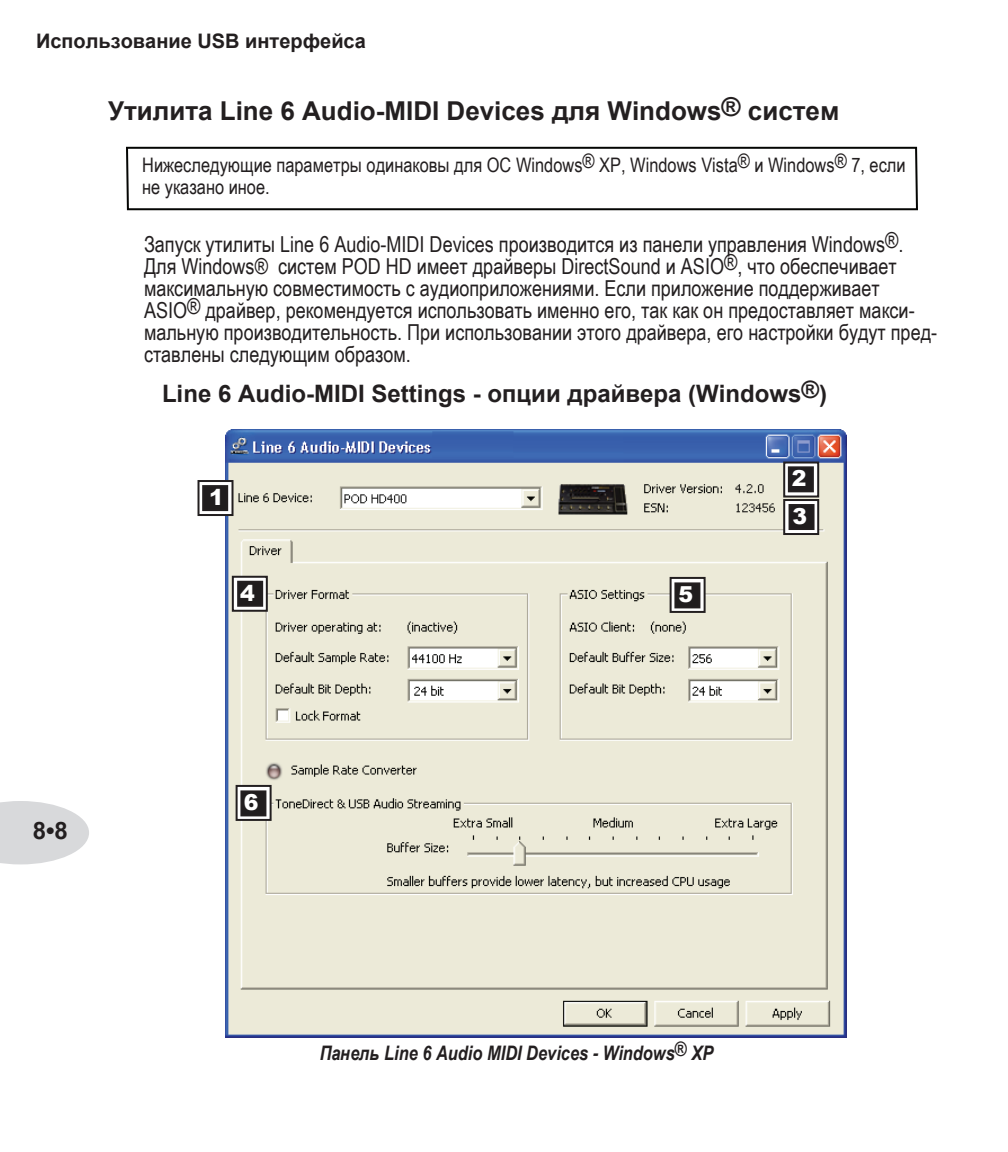
<style>
.page{position:relative;width:1008px;height:1152px;background:#fff}
.page>*{position:absolute;margin:0;border:0;box-sizing:border-box;transform-origin:0 0}
.t1{font:700 26px "Arial";color:#231f20}
.t2{font:700 24px "Arial";color:#231f20}
.t3{font:22px/22px "Arial Narrow";color:#231f20}
.t4{font:900 22px "Arial";color:#fff}
.t5{font:20px/22px "Arial Narrow";color:#231f20}
.t6{font:italic 700 20px "Arial Narrow";color:#231f20}
.t7{font:700 20px "Arial";color:#231f20}
</style>
<div class="page">
<svg style="left:0;top:801px;width:89px;height:63px"></svg>
<svg style="left:126px;top:146px;width:792px;height:65px"></svg>
<img style="left:226px;top:429px;width:620px;height:609px">
<div style="left:784px;top:500px;width:34px;height:34px;background:#fff"></div>
<div style="left:783px;top:499px;width:36px;height:36px;border:2px solid #231f20"></div>
<div style="left:790px;top:505px;width:24px;height:24px;background:#201d1e"></div>
<div style="left:789px;top:504px;width:26px;height:26px;border:2px solid #231f20"></div>
<svg style="left:786px;top:465px;width:30px;height:30px"></svg>
<div style="left:783px;top:462px;width:36px;height:36px;border:2px solid #231f20"></div>
<div style="left:789px;top:467px;width:24px;height:24px;background:#201d1e"></div>
<div style="left:788px;top:466px;width:26px;height:26px;border:2px solid #231f20"></div>
<svg style="left:202px;top:483px;width:29px;height:30px"></svg>
<div style="left:198px;top:480px;width:36px;height:36px;border:2px solid #231f20"></div>
<div style="left:203px;top:486px;width:24px;height:24px;background:#201d1e"></div>
<div style="left:202px;top:485px;width:26px;height:26px;border:2px solid #231f20"></div>
<svg style="left:235px;top:579px;width:30px;height:30px"></svg>
<div style="left:232px;top:576px;width:36px;height:36px;border:2px solid #231f20"></div>
<div style="left:238px;top:582px;width:24px;height:24px;background:#201d1e"></div>
<div style="left:237px;top:581px;width:26px;height:26px;border:2px solid #231f20"></div>
<svg style="left:673px;top:580px;width:30px;height:30px"></svg>
<div style="left:670px;top:577px;width:36px;height:36px;border:2px solid #231f20"></div>
<div style="left:675px;top:583px;width:24px;height:24px;background:#201d1e"></div>
<div style="left:674px;top:582px;width:26px;height:26px;border:2px solid #231f20"></div>
<svg style="left:239px;top:788px;width:30px;height:30px"></svg>
<div style="left:236px;top:785px;width:36px;height:36px;border:2px solid #231f20"></div>
<div style="left:241px;top:791px;width:24px;height:24px;background:#201d1e"></div>
<div style="left:240px;top:790px;width:26px;height:26px;border:2px solid #231f20"></div>
<p class="t7" style="left:36px;top:27px;width:331px">Использование USB интерфейса</p>
<p class="t1" style="left:108px;top:94px;width:733px">Утилита Line 6 Audio-MIDI Devices для Windows® систем</p>
<p class="t5" style="left:142px;top:153px;width:765px">Нижеследующие параметры одинаковы для ОС Windows® XP, Windows Vista® и Windows® 7, если не указано иное.</p>
<p class="t3" style="left:144px;top:233px;width:795px">Запуск утилиты Line 6 Audio-MIDI Devices производится из панели управления Windows®.<br>Для Windows® систем POD HD имеет драйверы DirectSound и ASIO®, что обеспечивает максимальную совместимость с аудиоприложениями. Если приложение поддерживает ASIO® драйвер, рекомендуется использовать именно его, так как он предоставляет макси&shy;мальную производительность. При использовании этого драйвера, его настройки будут пред&shy;ставлены следующим образом.</p>
<p class="t2" style="left:162px;top:378px;width:667px">Line 6 Audio-MIDI Settings - опции драйвера (Windows®)</p>
<p class="t2" style="left:33px;top:815px;width:37px">8•8</p>
<p class="t4" style="left:209px;top:481px;width:16px">1</p>
<p class="t4" style="left:240px;top:577px;width:16px">4</p>
<p class="t4" style="left:679px;top:579px;width:16px">5</p>
<p class="t4" style="left:244px;top:787px;width:16px">6</p>
<p class="t4" style="left:792px;top:463px;width:16px">2</p>
<p class="t4" style="left:793px;top:500px;width:16px">3</p>
<p class="t6" style="left:320px;top:1037px;width:395px">Панель Line 6 Audio MIDI Devices - Windows® XP</p>
</div>
